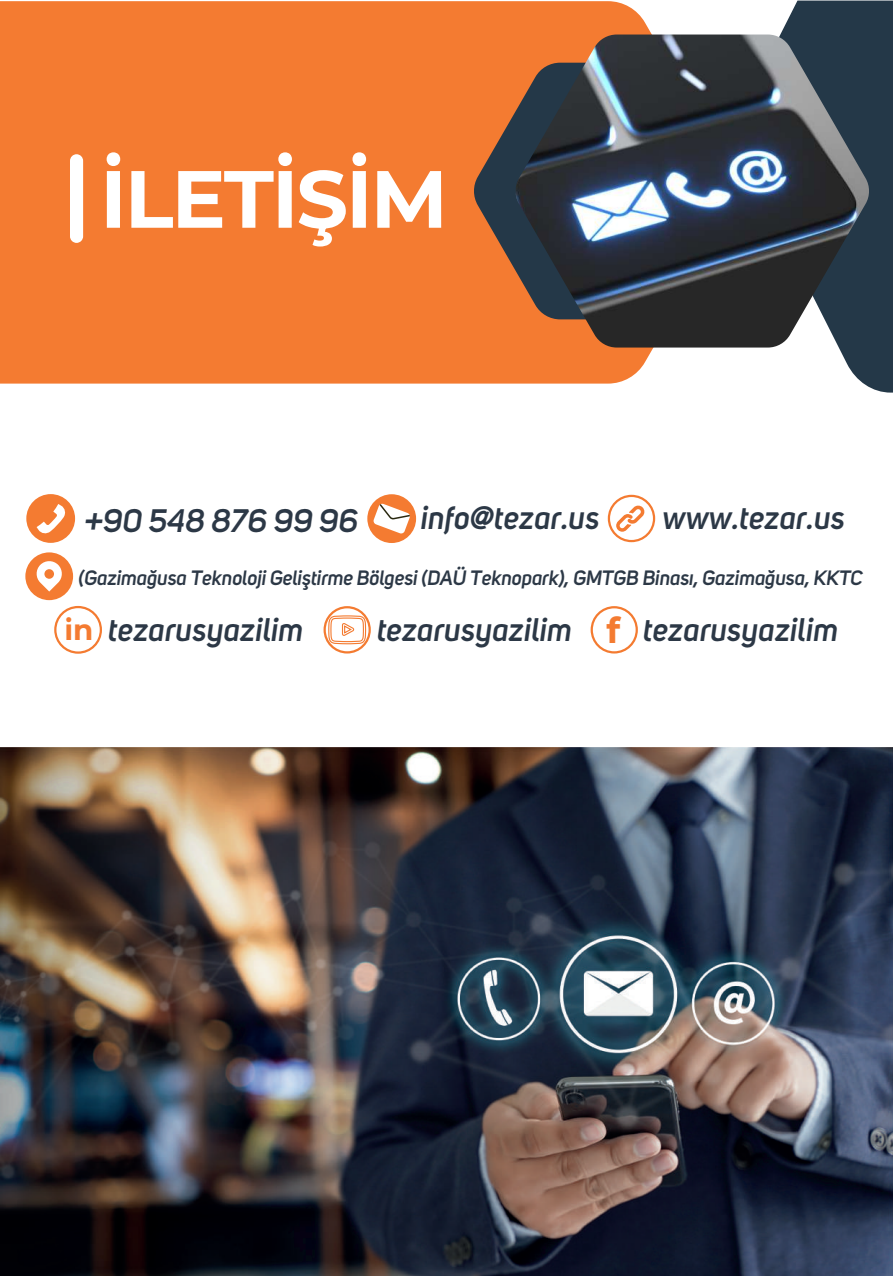
<style>
.page{position:relative;width:893px;height:1276px;background:#fff}
.page>*{position:absolute;margin:0;border:0;box-sizing:border-box;transform-origin:0 0}
.t1{font:700 81px "Montserrat";letter-spacing:-.025em;color:#fff}
.t2{font:700 35.55px "Montserrat";color:#f47b31}
.t3{font:italic 600 32.25px "Uni Sans";color:#2c3846}
.t4{font:700 29.25px "Montserrat";color:#f47b31}
.t5{font:italic 600 20.55px "Uni Sans";letter-spacing:-.01em;color:#2c3846}
</style>
<div class="page">
<svg style="left:738px;top:1px;width:155px;height:391px;fill:#243848"></svg>
<div style="left:0;top:1px;width:738px;height:382px;background:#f47b31"></div>
<svg style="left:473px;top:63px;width:41px;height:256px;background:#b16538"></svg>
<img style="left:514px;top:35px;width:356px;height:312px">
<div style="left:70px;top:154px;width:13px;height:89px;background:#fff;border-radius:7px"></div>
<div style="left:25px;top:552px;width:48px;height:48px;background:#f47b31;border-radius:50%"></div>
<svg style="left:36px;top:561px;width:26px;height:30px"></svg>
<div style="left:26px;top:494px;width:49px;height:49px;background:#f47b31;border-radius:50%"></div>
<svg style="left:37px;top:504px;width:29px;height:30px"></svg>
<div style="left:367px;top:494px;width:49px;height:49px;background:#f47b31;border-radius:50%"></div>
<svg style="left:373px;top:503px;width:37px;height:31px"></svg>
<div style="left:324px;top:606px;width:47px;height:47px;border:2px solid #f47b31;border-radius:50%"></div>
<div style="left:591px;top:606px;width:47px;height:47px;border:2px solid #f47b31;border-radius:50%"></div>
<div style="left:54px;top:606px;width:48px;height:48px;border:2px solid #f47b31;border-radius:50%"></div>
<div style="left:608px;top:495px;width:47px;height:47px;border:2px solid #f47b31;border-radius:50%"></div>
<svg style="left:616px;top:505px;width:29px;height:27px"></svg>
<svg style="left:328px;top:615px;width:39px;height:30px"></svg>
<img style="left:0;top:747px;width:893px;height:529px">
<h1 class="t1" style="left:100px;top:141px;width:349px">İLETİŞİM</h1>
<p class="t3" style="left:85px;top:501px;width:275px">+90 548 876 99 96</p>
<p class="t3" style="left:421px;top:499px;width:180px">info@tezar.us</p>
<p class="t3" style="left:662px;top:499px;width:184px">www.tezar.us</p>
<p class="t5" style="left:79px;top:565px;width:786px">(Gazimağusa Teknoloji Geliştirme Bölgesi (DAÜ Teknopark), GMTGB Binası, Gazimağusa, KKTC</p>
<p class="t4" style="left:64px;top:608px;width:30px">in</p>
<p class="t2" style="left:607px;top:604px;width:15px">f</p>
<p class="t3" style="left:108px;top:610px;width:197px">tezarusyazilim</p>
<p class="t3" style="left:377px;top:610px;width:197px">tezarusyazilim</p>
<p class="t3" style="left:643px;top:610px;width:197px">tezarusyazilim</p>
</div>
